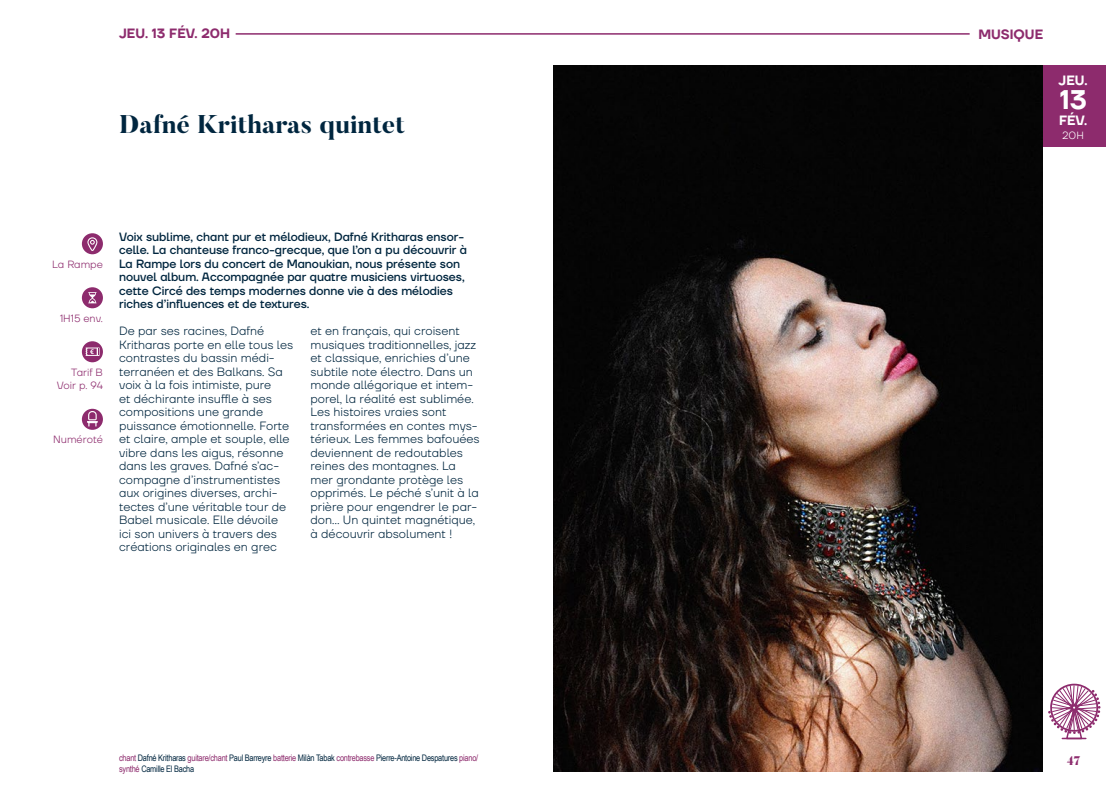
<style>
.page{position:relative;width:1106px;height:808px;background:#fff}
.page>*{position:absolute;margin:0;border:0;box-sizing:border-box;transform-origin:0 0}
.Titre{font:600 27px "TT Firs Neue";color:#fff}
.Titre_spectacle{font:800 25.5px "Butler";color:#00263f}
.DATES___STYLE_DE_SPECTACLE{font:600 13.5px "TT Firs Neue";color:#8d2b6d}
.Titre-2{font:600 13.5px "TT Firs Neue";color:#fff}
.Type_de_spectacle{font:600 13.5px "TT Firs Neue";color:#8d2b6d}
.t1{font:900 12.45px "Butler";color:#8d2b6d}
.texte_descriptif{font:300 12px/13.5px "TT Firs Neue";color:#00263f}
.Descriptif_chapeau{font:500 12px/13.5px "TT Firs Neue";color:#00263f}
.t2{font:300 10.5px/13.5px "TT Firs Neue";color:#8d2b6d;text-align:right}
.Titre-3{font:300 10.5px "TT Firs Neue";color:#fff}
.t3{font:9px/10.8px "Arial Narrow";letter-spacing:-.025em;color:#00263f}
.s1{color:#8d2b6d}
</style>
<div class="page">
<div style="left:1042px;top:65px;width:64px;height:81px;background:#8d2b6d"></div>
<img style="left:553px;top:65px;width:489px;height:707px">
<svg style="left:82px;top:233px;width:21px;height:21px"></svg>
<svg style="left:82px;top:287px;width:21px;height:21px"></svg>
<svg style="left:82px;top:341px;width:21px;height:21px"></svg>
<svg style="left:82px;top:409px;width:21px;height:21px"></svg>
<hr style="left:236px;top:33px;width:733px;height:2px;background:#8d2b6d">
<svg style="left:1048px;top:684px;width:52px;height:56px"></svg>
<p class="DATES___STYLE_DE_SPECTACLE" style="left:119px;top:24px;width:112px">JEU. 13 FÉV. 20H</p>
<p class="Titre_spectacle" style="left:119px;top:108px;width:287px">Dafné Kritharas quintet</p>
<p class="t2" style="left:52px;top:257px;width:52px">La Rampe</p>
<p class="t2" style="left:60px;top:311px;width:44px">1H15 env.</p>
<p class="t2" style="left:57px;top:365px;width:48px">Tarif B<br>Voir p. 94</p>
<p class="t2" style="left:53px;top:433px;width:51px">Numéroté</p>
<p class="Descriptif_chapeau" style="left:119px;top:230px;width:349px">Voix sublime, chant pur et mélodieux, Dafné Kritharas ensor&shy;celle. La chanteuse franco-grecque, que l’on a pu découvrir à La Rampe lors du concert de Manoukian, nous présente son nouvel album. Accompagnée par quatre musiciens virtuoses, cette Circé des temps modernes donne vie à des mélodies riches d’influences et de textures.</p>
<p class="texte_descriptif" style="left:119px;top:324px;width:176px">De par ses racines, Dafné<br>Kritharas porte en elle tous les contrastes du bassin médi&shy;terranéen et des Balkans. Sa voix à la fois intimiste, pure<br>et déchirante insuffle à ses compositions une grande puissance émotionnelle. Forte et claire, ample et souple, elle vibre dans les aigus, résonne dans les graves. Dafné s’ac&shy;compagne d’instrumentistes aux origines diverses, archi&shy;tectes d’une véritable tour de<br>Babel musicale. Elle dévoile<br>ici son univers à travers des créations originales en grec</p>
<p class="texte_descriptif" style="left:310px;top:324px;width:171px">et en français, qui croisent musiques traditionnelles, jazz et classique, enrichies d’une subtile note électro. Dans un monde allégorique et intem&shy;porel, la réalité est sublimée.<br>Les histoires vraies sont transformées en contes mys&shy;térieux. Les femmes bafouées deviennent de redoutables reines des montagnes. La mer grondante protège les opprimés. Le péché s’unit à la prière pour engendrer le par&shy;don... Un quintet magnétique, à découvrir absolument !</p>
<p class="t3" style="left:119px;top:752px;width:361px"><span class="s1">chant</span> Dafné Kritharas <span class="s1">guitare/chant</span> Paul Barreyre <span class="s1">batterie</span> Milàn Tabak <span class="s1">contrebasse</span> Pierre-Antoine Despatures <span class="s1">piano/ synthé</span> Camille El Bacha</p>
<p class="Type_de_spectacle" style="left:978px;top:25px;width:66px">MUSIQUE</p>
<p class="Titre-2" style="left:1058px;top:71px;width:31px">JEU.</p>
<p class="Titre" style="left:1059px;top:81px;width:28px">13</p>
<p class="Titre-2" style="left:1059px;top:111px;width:30px">FÉV.</p>
<p class="Titre-3" style="left:1062px;top:128px;width:23px">20H</p>
<p class="t1" style="left:1066px;top:752px;width:15px">47</p>
</div>
